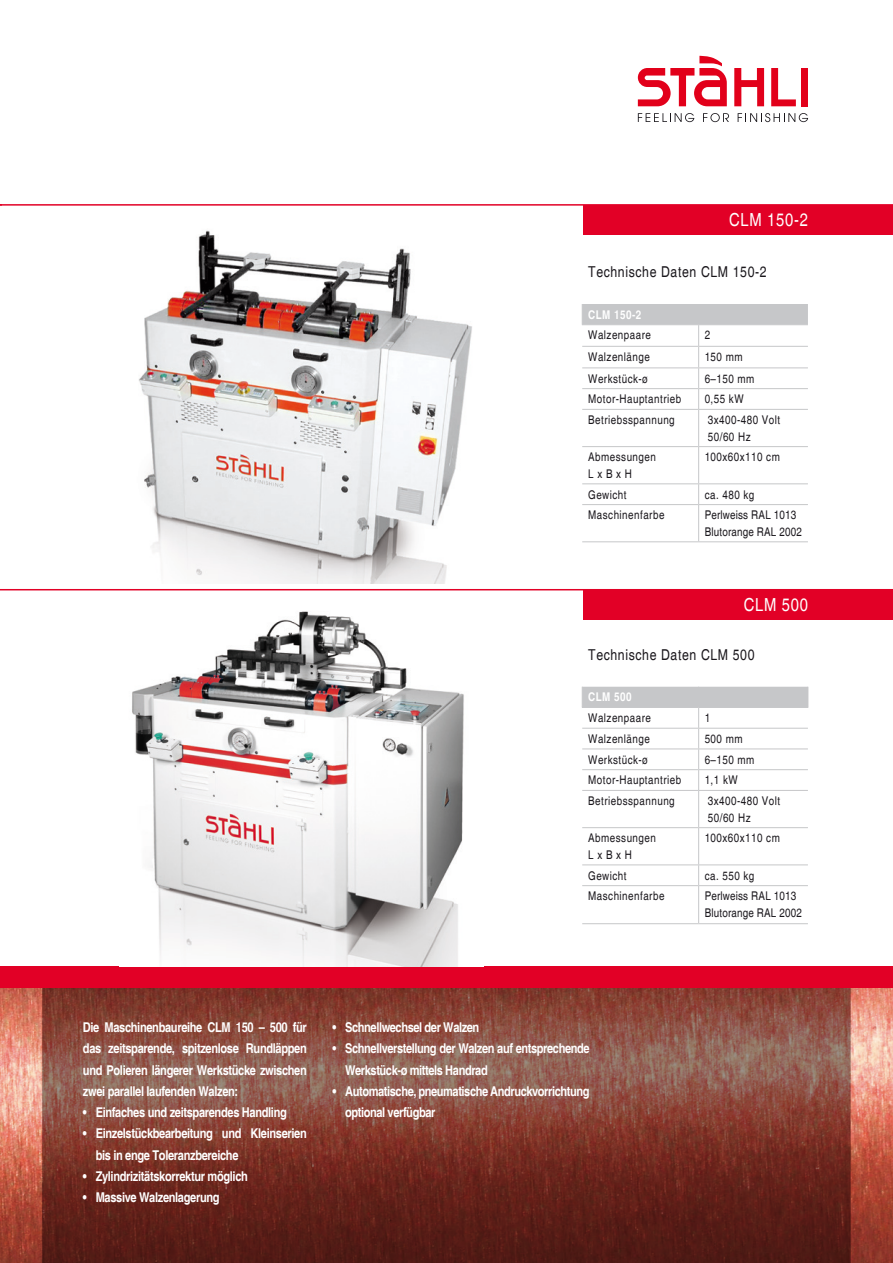
<style>
.page{position:relative;width:893px;height:1263px;background:#fff}
.page>*{position:absolute;margin:0;border:0;box-sizing:border-box;transform-origin:0 0}
.t1{font:condensed 18px "Helvetica";letter-spacing:.04em;color:#fff}
.t2{font:condensed 15px "Helvetica";letter-spacing:.04em;color:#1a171c}
.t3{font:700 condensed 13.5px/21.3px "Helvetica";letter-spacing:-.025em;color:#fff}
.t4{font:condensed 12px "Helvetica";letter-spacing:.04em;color:#1a171c}
.t5{font:condensed 12px "Helvetica";letter-spacing:.015em;color:#1a171c}
.t6{font:700 condensed 12px "Helvetica";letter-spacing:.04em;color:#fff}
</style>
<div class="page">
<svg style="left:734px;top:68px;width:30px;height:38px"></svg>
<svg style="left:771px;top:68px;width:25px;height:38px"></svg>
<div style="left:801px;top:68px;width:7px;height:38px;background:#e2001a"></div>
<svg style="left:638px;top:56px;width:89px;height:50px"></svg>
<svg style="left:638px;top:113px;width:56px;height:9px"></svg>
<svg style="left:703px;top:113px;width:26px;height:9px"></svg>
<svg style="left:738px;top:113px;width:70px;height:9px"></svg>
<hr style="left:0;top:589px;width:893px;height:1px;background:#e20026">
<hr style="left:0;top:204px;width:893px;height:2px;background:#e20026">
<div style="left:584px;top:205px;width:309px;height:30px;background:#e20026"></div>
<div style="left:584px;top:591px;width:309px;height:29px;background:#e20026"></div>
<img style="left:0;top:988px;width:893px;height:275px">
<div style="left:0;top:966px;width:893px;height:22px;background:#e20026"></div>
<svg style="left:582px;top:447px;width:226px;height:59px"></svg>
<svg style="left:582px;top:304px;width:226px;height:105px"></svg>
<hr style="left:582px;top:409px;width:117px;height:1px;background:#c6c7c9">
<hr style="left:699px;top:409px;width:109px;height:1px;background:#c6c7c9">
<hr style="left:698px;top:410px;width:1px;height:36px;background:#c6c7c9">
<hr style="left:582px;top:446px;width:117px;height:1px;background:#c6c7c9">
<hr style="left:699px;top:446px;width:109px;height:1px;background:#c6c7c9">
<hr style="left:698px;top:447px;width:1px;height:36px;background:#c6c7c9">
<hr style="left:582px;top:483px;width:117px;height:1px;background:#c6c7c9">
<hr style="left:699px;top:483px;width:109px;height:1px;background:#c6c7c9">
<svg style="left:698px;top:484px;width:1px;height:20px"></svg>
<hr style="left:582px;top:504px;width:117px;height:1px;background:#c6c7c9">
<hr style="left:699px;top:504px;width:109px;height:1px;background:#c6c7c9">
<hr style="left:698px;top:505px;width:1px;height:36px;background:#c6c7c9">
<hr style="left:582px;top:541px;width:117px;height:1px;background:#c6c7c9">
<hr style="left:699px;top:541px;width:109px;height:1px;background:#c6c7c9">
<svg style="left:582px;top:828px;width:226px;height:59px"></svg>
<svg style="left:582px;top:687px;width:226px;height:103px"></svg>
<hr style="left:582px;top:790px;width:117px;height:1px;background:#c6c7c9">
<hr style="left:699px;top:790px;width:109px;height:1px;background:#c6c7c9">
<hr style="left:698px;top:791px;width:1px;height:36px;background:#c6c7c9">
<hr style="left:582px;top:827px;width:117px;height:1px;background:#c6c7c9">
<hr style="left:699px;top:827px;width:109px;height:1px;background:#c6c7c9">
<hr style="left:698px;top:828px;width:1px;height:36px;background:#c6c7c9">
<hr style="left:582px;top:864px;width:117px;height:1px;background:#c6c7c9">
<hr style="left:699px;top:864px;width:109px;height:1px;background:#c6c7c9">
<svg style="left:698px;top:865px;width:1px;height:20px"></svg>
<hr style="left:582px;top:885px;width:117px;height:1px;background:#c6c7c9">
<hr style="left:699px;top:885px;width:109px;height:1px;background:#c6c7c9">
<hr style="left:698px;top:886px;width:1px;height:37px;background:#c6c7c9">
<hr style="left:582px;top:923px;width:117px;height:1px;background:#c6c7c9">
<hr style="left:699px;top:923px;width:109px;height:1px;background:#c6c7c9">
<img style="left:132px;top:611px;width:332px;height:355px">
<img style="left:139px;top:230px;width:333px;height:353px">
<p class="t1" style="left:729px;top:209px;width:80px">CLM 150-2</p>
<p class="t2" style="left:588px;top:263px;width:180px">Technische Daten CLM 150-2</p>
<p class="t6" style="left:588px;top:307px;width:55px">CLM 150-2</p>
<p class="t4" style="left:588px;top:328px;width:64px">Walzenpaare</p>
<p class="t4" style="left:705px;top:328px;width:7px">2</p>
<p class="t4" style="left:588px;top:350px;width:63px">Walzenlänge</p>
<p class="t4" style="left:705px;top:350px;width:39px">150 mm</p>
<p class="t4" style="left:588px;top:371px;width:62px">Werkstück-ø</p>
<p class="t4" style="left:705px;top:371px;width:51px">6–150 mm</p>
<p class="t4" style="left:588px;top:392px;width:94px">Motor-Hauptantrieb</p>
<p class="t4" style="left:705px;top:392px;width:40px">0,55 kW</p>
<p class="t4" style="left:588px;top:413px;width:88px">Betriebsspannung</p>
<p class="t4" style="left:708px;top:413px;width:74px">3x400-480 Volt</p>
<p class="t4" style="left:708px;top:429px;width:44px">50/60 Hz</p>
<p class="t4" style="left:588px;top:450px;width:69px">Abmessungen</p>
<p class="t4" style="left:588px;top:467px;width:45px">L x B x H</p>
<p class="t4" style="left:705px;top:450px;width:77px">100x60x110 cm</p>
<p class="t4" style="left:588px;top:487px;width:40px">Gewicht</p>
<p class="t4" style="left:705px;top:487px;width:51px">ca. 480 kg</p>
<p class="t4" style="left:588px;top:508px;width:78px">Maschinenfarbe</p>
<p class="t5" style="left:705px;top:508px;width:93px">Perlweiss RAL 1013</p>
<p class="t5" style="left:705px;top:525px;width:99px">Blutorange RAL 2002</p>
<p class="t1" style="left:744px;top:594px;width:66px">CLM 500</p>
<p class="t2" style="left:588px;top:646px;width:168px">Technische Daten CLM 500</p>
<p class="t6" style="left:588px;top:690px;width:45px">CLM 500</p>
<p class="t4" style="left:588px;top:711px;width:64px">Walzenpaare</p>
<p class="t4" style="left:705px;top:711px;width:7px">1</p>
<p class="t4" style="left:588px;top:732px;width:63px">Walzenlänge</p>
<p class="t4" style="left:705px;top:732px;width:39px">500 mm</p>
<p class="t4" style="left:588px;top:752px;width:62px">Werkstück-ø</p>
<p class="t4" style="left:705px;top:752px;width:51px">6–150 mm</p>
<p class="t4" style="left:588px;top:773px;width:94px">Motor-Hauptantrieb</p>
<p class="t4" style="left:705px;top:773px;width:35px">1,1 kW</p>
<p class="t4" style="left:588px;top:794px;width:88px">Betriebsspannung</p>
<p class="t4" style="left:708px;top:794px;width:74px">3x400-480 Volt</p>
<p class="t4" style="left:708px;top:810px;width:44px">50/60 Hz</p>
<p class="t4" style="left:588px;top:831px;width:69px">Abmessungen</p>
<p class="t4" style="left:588px;top:848px;width:45px">L x B x H</p>
<p class="t4" style="left:705px;top:831px;width:77px">100x60x110 cm</p>
<p class="t4" style="left:588px;top:868px;width:40px">Gewicht</p>
<p class="t4" style="left:705px;top:868px;width:51px">ca. 550 kg</p>
<p class="t4" style="left:588px;top:889px;width:78px">Maschinenfarbe</p>
<p class="t5" style="left:705px;top:889px;width:93px">Perlweiss RAL 1013</p>
<p class="t5" style="left:705px;top:906px;width:99px">Blutorange RAL 2002</p>
<p class="t3" style="left:83px;top:1017px;width:225px;text-align:justify">Die Maschinenbaureihe CLM 150 – 500 für das zeitsparende, spitzenlose Rundläppen und Polieren längerer Werkstücke zwischen zwei parallel laufenden Walzen:</p>
<p class="t3" style="left:83px;top:1102px;width:205px">• Einfaches und zeitsparendes Handling</p>
<p class="t3" style="left:96px;top:1123px;width:213px;text-indent:-13px">• Einzelstückbearbeitung und Kleinserien bis in enge Toleranzbereiche</p>
<p class="t3" style="left:83px;top:1165px;width:167px">• Zylindrizitätskorrektur möglich</p>
<p class="t3" style="left:83px;top:1187px;width:138px">• Massive Walzenlagerung</p>
<p class="t3" style="left:332px;top:1017px;width:149px">• Schnellwechsel der Walzen</p>
<p class="t3" style="left:345px;top:1038px;width:246px;text-indent:-13px">• Schnellverstellung der Walzen auf entsprechende<br>Werkstück-ø mittels Handrad</p>
<p class="t3" style="left:345px;top:1080px;width:246px;text-indent:-13px">• Automatische, pneumatische Andruckvorrichtung optional verfügbar</p>
</div>
